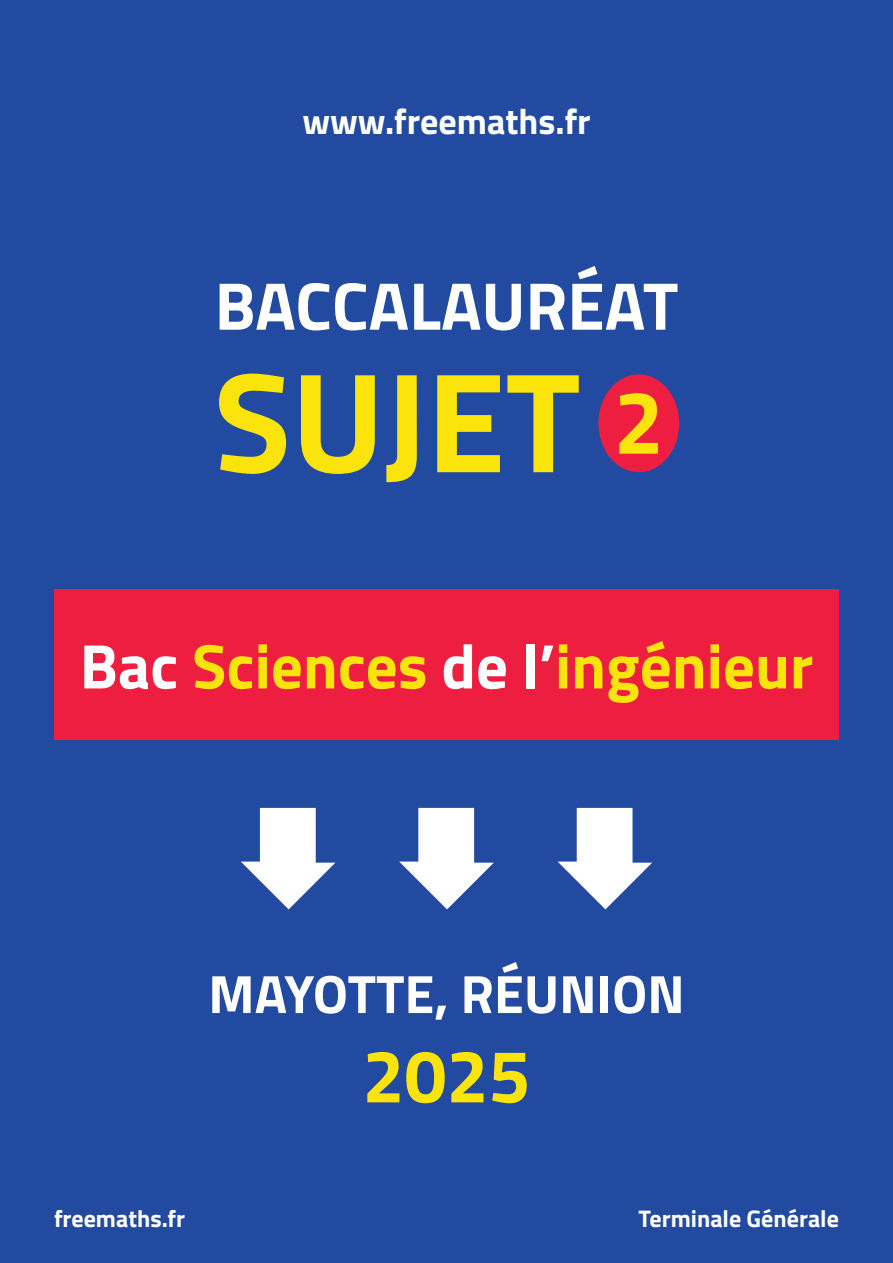
<style>
.page{position:relative;width:893px;height:1263px;background:#214aa0}
.page>*{position:absolute;margin:0;border:0;box-sizing:border-box;transform-origin:0 0}
.t1{font:700 142.5px "Titillium";color:#fbe30c}
.t2{font:700 75px "Titillium";color:#fbe30c}
.t3{font:700 67.5px "Titillium";color:#fff}
.t4{font:700 63px "Titillium";color:#fbe30c}
.t5{font:700 54px "Titillium";color:#fff}
.t6{font:700 36px "Titillium";color:#fff}
.t7{font:700 24px "Titillium";color:#fff}
.s1{font-size:90px}
.s2{color:#fff}
</style>
<div class="page">
<div style="left:598px;top:374px;width:81px;height:98px;background:#ed1e40;border-radius:50%"></div>
<svg style="left:241px;top:808px;width:94px;height:101px"></svg>
<svg style="left:399px;top:808px;width:95px;height:101px"></svg>
<svg style="left:558px;top:808px;width:94px;height:101px"></svg>
<div style="left:54px;top:589px;width:785px;height:151px;background:#ed1e40"></div>
<h3 class="t6" style="left:302px;top:94px;width:290px">www.freemaths.fr</h3>
<h3 class="t3" style="left:215px;top:254px;width:465px">BACCALAURÉAT</h3>
<h1 class="t1" style="left:214px;top:313px;width:452px">SUJET <span class="s1">2</span></h1>
<h3 class="t4" style="left:80px;top:618px;width:735px"><span class="s2">Bac</span> Sciences <span class="s2">de l’</span>ingénieur</h3>
<p class="t5" style="left:208px;top:953px;width:478px">MAYOTTE, RÉUNION</p>
<h2 class="t2" style="left:362px;top:1019px;width:169px">2025</h2>
<p class="t7" style="left:54px;top:1200px;width:133px">freemaths.fr</p>
<p class="t7" style="left:639px;top:1200px;width:202px">Terminale Générale</p>
</div>
